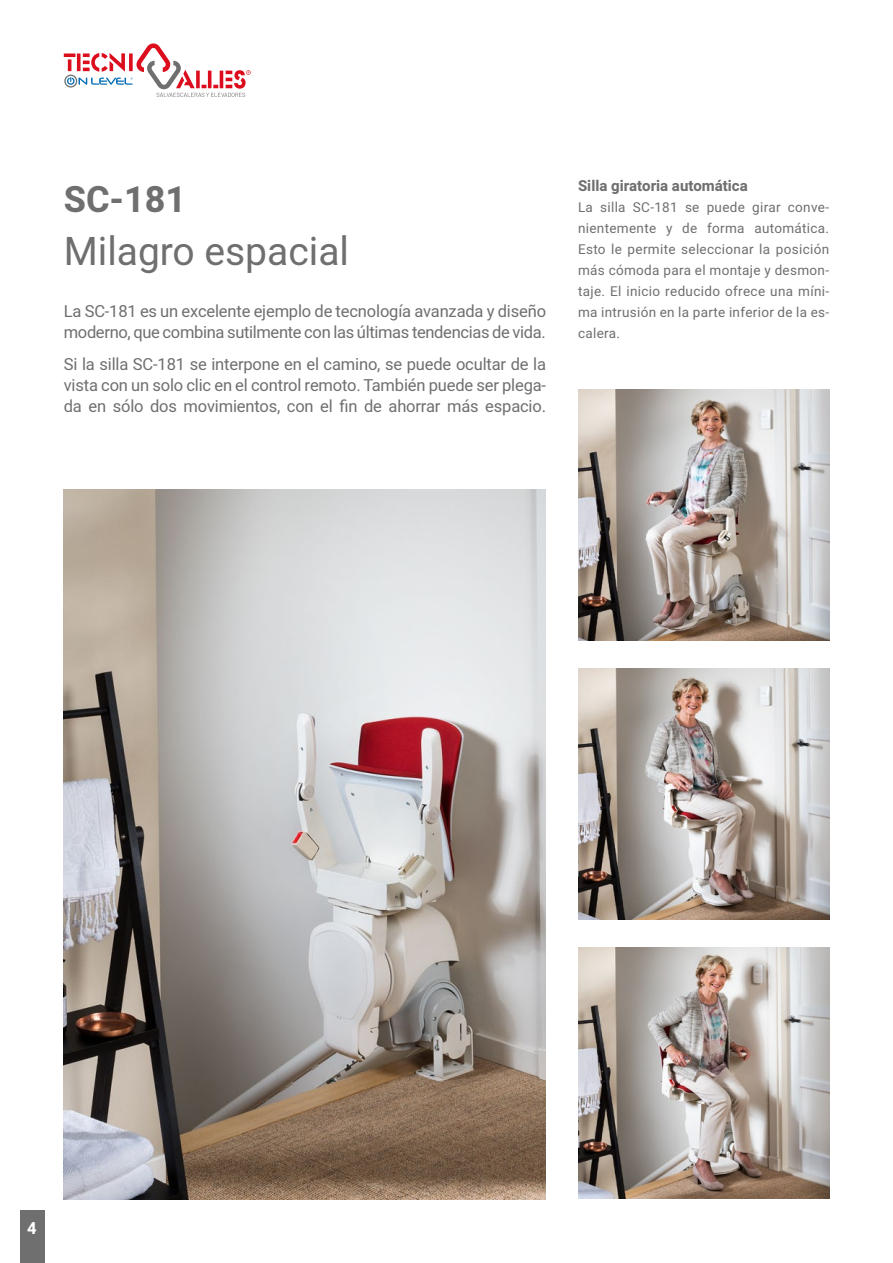
<style>
.page{position:relative;width:893px;height:1263px;background:#fff}
.page>*{position:absolute;margin:0;border:0;box-sizing:border-box;transform-origin:0 0}
.t1{font:39px "Heebo";color:#706f6f}
.t2{font:700 36px "Heebo";color:#706f6f}
.t3{font:16.5px/21px "Heebo";letter-spacing:-.01em;color:#706f6f}
.t4{font:700 16.5px "Heebo";color:#fff}
.t5{font:700 15px "Heebo";color:#706f6f}
.t6{font:13.5px/21px "Heebo";letter-spacing:.025em;color:#706f6f;text-align:justify}
</style>
<div class="page">
<div style="left:20px;top:1210px;width:25px;height:53px;background:#706f6f"></div>
<svg style="left:64px;top:43px;width:187px;height:54px"></svg>
<img style="left:64px;top:489px;width:482px;height:710px">
<img style="left:578px;top:389px;width:251px;height:251px">
<img style="left:578px;top:668px;width:251px;height:251px">
<img style="left:578px;top:947px;width:251px;height:251px">
<h2 class="t2" style="left:64px;top:174px;width:124px">SC-181</h2>
<h1 class="t1" style="left:64px;top:224px;width:287px">Milagro espacial</h1>
<p class="t3" style="left:64px;top:301px;width:484px">La SC-181 es un excelente ejemplo de tecnología avanzada y diseño moderno, que combina sutilmente con las últimas tendencias de vida.</p>
<p class="t3" style="left:64px;top:353px;width:484px;text-align:justify">Si la silla SC-181 se interpone en el camino, se puede ocultar de la vista con un solo clic en el control remoto. También puede ser plega&shy;da en sólo dos movimientos, con el fin de ahorrar más espacio.</p>
<p class="t5" style="left:578px;top:175px;width:171px">Silla giratoria automática</p>
<p class="t6" style="left:578px;top:197px;width:253px">La silla SC-181 se puede girar conve&shy;nientemente y de forma automática.<br>Esto le permite seleccionar la posición más cómoda para el montaje y desmon&shy;taje. El inicio reducido ofrece una míni&shy;ma intrusión en la parte inferior de la es&shy;calera.</p>
<p class="t4" style="left:27px;top:1217px;width:11px">4</p>
</div>
